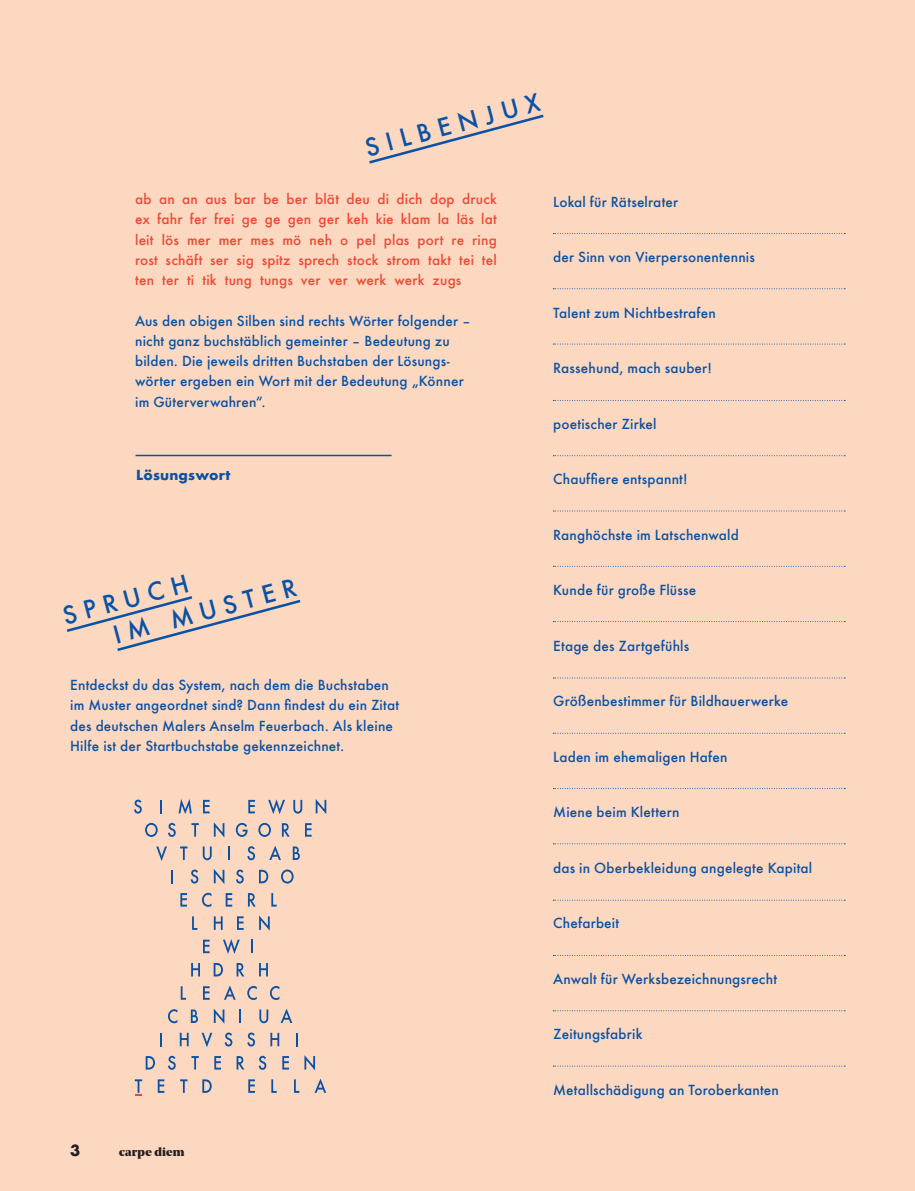
<style>
.page{position:relative;width:915px;height:1191px;background:#fff}
.page>*{position:absolute;margin:0;border:0;box-sizing:border-box;transform-origin:0 0}
.t1{font:500 24px "Futura";color:#0a52a4}
.t2{font:700 15px "Futura";color:#231f20}
.fliesstext_einzug{font:500 13.5px/20.2px "Futura";letter-spacing:.015em;color:#0a52a4}
.fliesstext_einzug-2{font:500 13.5px/20.2px "Futura";letter-spacing:.015em;color:#ef4834;text-align:justify}
.fliesstext_einzug-3{font:700 13.5px "Futura";letter-spacing:.015em;color:#0a52a4}
.t3{font:900 12px "Noe Display";letter-spacing:.02em;color:#231f20}
</style>
<div class="page">
<div style="left:0;top:0;width:914px;height:1191px;background:#fdd8c1"></div>
<svg style="left:369px;top:114px;width:175px;height:50px"></svg>
<svg style="left:160px;top:800px;width:2px;height:13px"></svg>
<svg style="left:178px;top:799px;width:14px;height:15px"></svg>
<svg style="left:203px;top:800px;width:6px;height:13px"></svg>
<svg style="left:248px;top:800px;width:7px;height:13px"></svg>
<svg style="left:268px;top:799px;width:17px;height:15px"></svg>
<svg style="left:293px;top:800px;width:9px;height:13px"></svg>
<svg style="left:168px;top:823px;width:8px;height:14px"></svg>
<svg style="left:191px;top:823px;width:8px;height:13px"></svg>
<svg style="left:214px;top:822px;width:10px;height:15px"></svg>
<svg style="left:236px;top:823px;width:11px;height:14px"></svg>
<svg style="left:258px;top:823px;width:13px;height:14px"></svg>
<svg style="left:282px;top:823px;width:7px;height:13px"></svg>
<svg style="left:180px;top:846px;width:7px;height:14px"></svg>
<svg style="left:203px;top:846px;width:9px;height:14px"></svg>
<svg style="left:228px;top:846px;width:2px;height:14px"></svg>
<svg style="left:247px;top:846px;width:8px;height:14px"></svg>
<svg style="left:269px;top:845px;width:12px;height:15px"></svg>
<svg style="left:191px;top:869px;width:7px;height:14px"></svg>
<svg style="left:214px;top:869px;width:10px;height:15px"></svg>
<svg style="left:236px;top:869px;width:7px;height:14px"></svg>
<svg style="left:259px;top:869px;width:9px;height:14px"></svg>
<svg style="left:202px;top:892px;width:9px;height:15px"></svg>
<svg style="left:225px;top:893px;width:7px;height:13px"></svg>
<svg style="left:248px;top:893px;width:8px;height:13px"></svg>
<svg style="left:214px;top:916px;width:8px;height:14px"></svg>
<svg style="left:237px;top:916px;width:6px;height:14px"></svg>
<svg style="left:203px;top:939px;width:6px;height:14px"></svg>
<svg style="left:223px;top:939px;width:17px;height:15px"></svg>
<svg style="left:251px;top:939px;width:1px;height:14px"></svg>
<svg style="left:191px;top:963px;width:9px;height:13px"></svg>
<svg style="left:213px;top:963px;width:10px;height:13px"></svg>
<svg style="left:236px;top:963px;width:8px;height:13px"></svg>
<svg style="left:259px;top:963px;width:9px;height:13px"></svg>
<svg style="left:181px;top:986px;width:5px;height:13px"></svg>
<svg style="left:203px;top:986px;width:6px;height:13px"></svg>
<svg style="left:224px;top:985px;width:11px;height:14px"></svg>
<svg style="left:247px;top:986px;width:10px;height:14px"></svg>
<svg style="left:270px;top:986px;width:9px;height:14px"></svg>
<svg style="left:168px;top:1009px;width:9px;height:14px"></svg>
<svg style="left:191px;top:1009px;width:7px;height:14px"></svg>
<svg style="left:214px;top:1009px;width:10px;height:14px"></svg>
<svg style="left:239px;top:1009px;width:2px;height:14px"></svg>
<svg style="left:259px;top:1009px;width:9px;height:14px"></svg>
<svg style="left:280px;top:1008px;width:12px;height:15px"></svg>
<svg style="left:160px;top:1033px;width:2px;height:13px"></svg>
<svg style="left:180px;top:1032px;width:8px;height:14px"></svg>
<svg style="left:201px;top:1032px;width:11px;height:15px"></svg>
<svg style="left:224px;top:1032px;width:8px;height:14px"></svg>
<svg style="left:247px;top:1032px;width:8px;height:14px"></svg>
<svg style="left:270px;top:1032px;width:9px;height:14px"></svg>
<svg style="left:296px;top:1033px;width:2px;height:13px"></svg>
<svg style="left:146px;top:1056px;width:9px;height:13px"></svg>
<svg style="left:191px;top:1056px;width:8px;height:13px"></svg>
<svg style="left:214px;top:1056px;width:7px;height:13px"></svg>
<svg style="left:236px;top:1056px;width:8px;height:13px"></svg>
<svg style="left:258px;top:1055px;width:8px;height:14px"></svg>
<svg style="left:282px;top:1056px;width:7px;height:13px"></svg>
<svg style="left:304px;top:1055px;width:11px;height:15px"></svg>
<svg style="left:135px;top:1079px;width:7px;height:17px"></svg>
<svg style="left:315px;top:1078px;width:11px;height:14px"></svg>
<svg style="left:158px;top:1079px;width:6px;height:13px"></svg>
<svg style="left:294px;top:1079px;width:5px;height:13px"></svg>
<svg style="left:180px;top:1079px;width:7px;height:13px"></svg>
<svg style="left:271px;top:1079px;width:5px;height:13px"></svg>
<svg style="left:202px;top:1079px;width:9px;height:13px"></svg>
<svg style="left:248px;top:1079px;width:7px;height:13px"></svg>
<svg style="left:134px;top:799px;width:8px;height:14px"></svg>
<svg style="left:145px;top:823px;width:13px;height:14px"></svg>
<svg style="left:156px;top:846px;width:11px;height:15px"></svg>
<svg style="left:171px;top:870px;width:2px;height:13px"></svg>
<svg style="left:180px;top:893px;width:7px;height:13px"></svg>
<svg style="left:192px;top:916px;width:5px;height:14px"></svg>
<svg style="left:259px;top:915px;width:10px;height:15px"></svg>
<svg style="left:271px;top:893px;width:5px;height:13px"></svg>
<svg style="left:281px;top:869px;width:12px;height:14px"></svg>
<svg style="left:293px;top:846px;width:7px;height:14px"></svg>
<svg style="left:305px;top:823px;width:6px;height:13px"></svg>
<svg style="left:315px;top:799px;width:11px;height:15px"></svg>
<svg style="left:168px;top:1055px;width:8px;height:14px"></svg>
<svg style="left:66px;top:596px;width:235px;height:55px"></svg>
<svg style="left:553px;top:233px;width:291px;height:1px"></svg>
<hr style="left:135px;top:455px;width:256px;height:1px;background:#0a52a4">
<svg style="left:553px;top:288px;width:291px;height:1px"></svg>
<svg style="left:553px;top:344px;width:291px;height:1px"></svg>
<svg style="left:553px;top:400px;width:291px;height:1px"></svg>
<svg style="left:553px;top:455px;width:291px;height:1px"></svg>
<svg style="left:553px;top:510px;width:291px;height:1px"></svg>
<svg style="left:553px;top:566px;width:291px;height:1px"></svg>
<svg style="left:553px;top:621px;width:291px;height:1px"></svg>
<svg style="left:553px;top:677px;width:291px;height:1px"></svg>
<svg style="left:553px;top:733px;width:291px;height:1px"></svg>
<svg style="left:553px;top:788px;width:291px;height:1px"></svg>
<svg style="left:553px;top:843px;width:291px;height:1px"></svg>
<svg style="left:553px;top:900px;width:291px;height:1px"></svg>
<svg style="left:553px;top:955px;width:291px;height:1px"></svg>
<svg style="left:553px;top:1010px;width:291px;height:1px"></svg>
<svg style="left:553px;top:1065px;width:291px;height:1px"></svg>
<p class="t1" style="left:361px;top:132px;width:181px;rotate:-15deg">SILBENJUX</p>
<p class="fliesstext_einzug-2" style="left:135px;top:189px;width:363px">ab an an aus bar be ber blät deu di dich dop druck ex fahr fer frei ge ge gen ger keh kie klam la läs lat leit lös mer mer mes mö neh o pel plas port re ring rost schäft ser sig spitz sprech stock strom takt tei tel ten ter ti tik tung tungs ver ver werk werk zugs</p>
<p class="fliesstext_einzug" style="left:135px;top:310px;width:337px">Aus den obigen Silben sind rechts Wörter folgender – nicht ganz buchstäblich gemeinter – Bedeutung zu bilden. Die jeweils dritten Buchstaben der Lösungs&shy;wörter ergeben ein Wort mit der Bedeutung „Könner im Güterverwahren“.</p>
<p class="fliesstext_einzug" style="left:553px;top:191px;width:126px">Lokal für Rätselrater</p>
<p class="fliesstext_einzug" style="left:553px;top:247px;width:203px">der Sinn von Vierpersonentennis</p>
<p class="fliesstext_einzug" style="left:553px;top:302px;width:164px">Talent zum Nichtbestrafen</p>
<p class="fliesstext_einzug" style="left:553px;top:358px;width:160px">Rassehund, mach sauber!</p>
<p class="fliesstext_einzug" style="left:553px;top:413px;width:105px">poetischer Zirkel</p>
<p class="fliesstext_einzug-3" style="left:136px;top:465px;width:96px">Lösungswort</p>
<p class="fliesstext_einzug" style="left:553px;top:469px;width:136px">Chauffiere entspannt!</p>
<p class="t1" style="left:59px;top:600px;width:131px;rotate:-15deg">SPRUCH</p>
<p class="t1" style="left:109px;top:619px;width:190px;rotate:-15deg">IM MUSTER</p>
<p class="fliesstext_einzug" style="left:70px;top:675px;width:330px">Entdeckst du das System, nach dem die Buchstaben im Muster angeordnet sind? Dann findest du ein Zitat des deutschen Malers Anselm Feuerbach. Als kleine Hilfe ist der Startbuchstabe gekennzeichnet.</p>
<p class="fliesstext_einzug" style="left:553px;top:524px;width:187px">Ranghöchste im Latschenwald</p>
<p class="fliesstext_einzug" style="left:553px;top:580px;width:144px">Kunde für große Flüsse</p>
<p class="fliesstext_einzug" style="left:553px;top:635px;width:137px">Etage des Zartgefühls</p>
<p class="fliesstext_einzug" style="left:553px;top:691px;width:236px">Größenbestimmer für Bildhauerwerke</p>
<p class="fliesstext_einzug" style="left:553px;top:746px;width:176px">Laden im ehemaligen Hafen</p>
<p class="fliesstext_einzug" style="left:553px;top:802px;width:128px">Miene beim Klettern</p>
<p class="fliesstext_einzug" style="left:553px;top:857px;width:260px">das in Oberbekleidung angelegte Kapital</p>
<p class="fliesstext_einzug" style="left:553px;top:913px;width:67px">Chefarbeit</p>
<p class="fliesstext_einzug" style="left:553px;top:968px;width:225px">Anwalt für Werksbezeichnungsrecht</p>
<p class="fliesstext_einzug" style="left:553px;top:1024px;width:91px">Zeitungsfabrik</p>
<p class="fliesstext_einzug" style="left:553px;top:1079px;width:227px">Metallschädigung an Toroberkanten</p>
<p class="t2" style="left:70px;top:1139px;width:12px">3</p>
<p class="t3" style="left:119px;top:1144px;width:67px">carpe diem</p>
</div>
